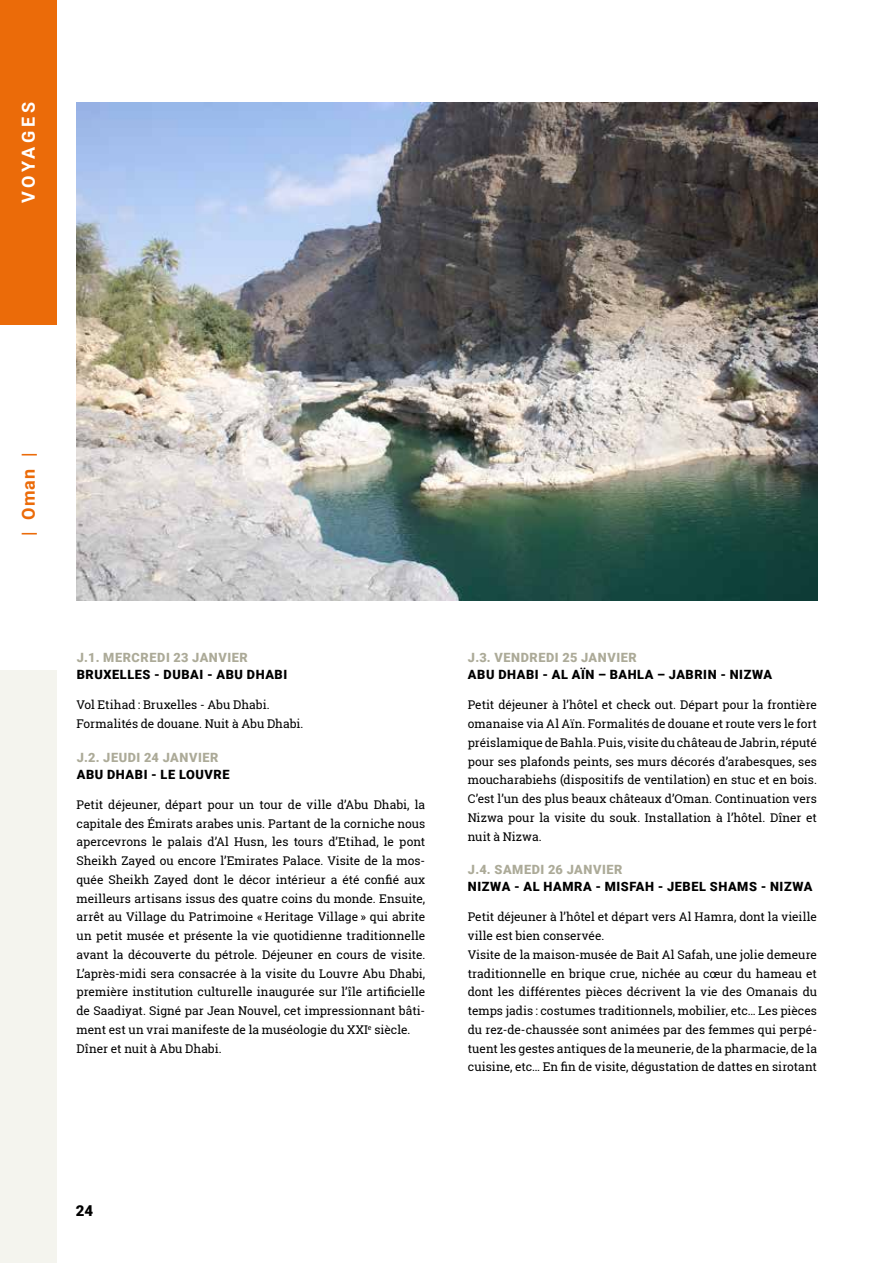
<style>
.page{position:relative;width:893px;height:1263px;background:#fff}
.page>*{position:absolute;margin:0;border:0;box-sizing:border-box;transform-origin:0 0}
.t1{font:700 18px "Roboto";letter-spacing:.195em;color:#fff}
.t2{font:700 18px "Roboto";color:#eb6b09}
.t3{font:900 15px "Roboto";color:#000}
.t4{font:900 12.75px "Roboto";letter-spacing:.045em;color:#000}
.t5{font:900 12.75px "Roboto";letter-spacing:.045em;color:#acaa98}
.t6{font:12px/18.8px "Roboto Slab";color:#000}
</style>
<div class="page">
<div style="left:0;top:0;width:57px;height:324px;background:#eb6b09"></div>
<div style="left:0;top:670px;width:57px;height:593px;background:#f4f4ee"></div>
<img style="left:77px;top:102px;width:740px;height:498px">
<h1 class="t1" style="left:16px;top:203px;width:103px;rotate:-90deg">Voyages</h1>
<h1 class="t2" style="left:16px;top:536px;width:84px;rotate:-90deg">| Oman |</h1>
<p class="t5" style="left:77px;top:649px;width:173px">J.1. MERCREDI 23 JANVIER</p>
<p class="t4" style="left:77px;top:666px;width:212px">BRUXELLES - DUBAI - ABU DHABI</p>
<p class="t6" style="left:77px;top:695px;width:228px">Vol Etihad : Bruxelles - Abu Dhabi.<br>Formalités de douane. Nuit à Abu Dhabi.</p>
<p class="t5" style="left:77px;top:748px;width:143px">J.2. JEUDI 24 JANVIER</p>
<p class="t4" style="left:77px;top:765px;width:154px">ABU DHABI - LE LOUVRE</p>
<p class="t6" style="left:77px;top:795px;width:350px">Petit déjeuner, départ pour un tour de ville d’Abu Dhabi, la capitale des Émirats arabes unis. Partant de la corniche nous apercevrons le palais d’Al Husn, les tours d’Etihad, le pont Sheikh Zayed ou encore l’Emirates Palace. Visite de la mos&shy;quée Sheikh Zayed dont le décor intérieur a été confié aux meilleurs artisans issus des quatre coins du monde. Ensuite, arrêt au Village du Patrimoine « Heritage Village » qui abrite un petit musée et présente la vie quotidienne traditionnelle avant la découverte du pétrole. Déjeuner en cours de visite.<br>L’après-midi sera consacrée à la visite du Louvre Abu Dhabi, première institution culturelle inaugurée sur l’île artificielle de Saadiyat. Signé par Jean Nouvel, cet impressionnant bâti&shy;ment est un vrai manifeste de la muséologie du XXI<sup>e</sup> siècle.<br>Dîner et nuit à Abu Dhabi.</p>
<p class="t5" style="left:468px;top:649px;width:170px">J.3. VENDREDI 25 JANVIER</p>
<p class="t4" style="left:468px;top:666px;width:306px">ABU DHABI - AL AÏN – BAHLA – JABRIN - NIZWA</p>
<p class="t6" style="left:468px;top:695px;width:351px;text-align:justify">Petit déjeuner à l’hôtel et check out. Départ pour la frontière omanaise via Al Aïn. Formalités de douane et route vers le fort préislamique de Bahla. Puis, visite du château de Jabrin, réputé pour ses plafonds peints, ses murs décorés d’arabesques, ses moucharabiehs (dispositifs de ventilation) en stuc et en bois.<br>C’est l’un des plus beaux châteaux d’Oman. Continuation vers Nizwa pour la visite du souk. Installation à l’hôtel. Dîner et nuit à Nizwa.</p>
<p class="t5" style="left:468px;top:861px;width:156px">J.4. SAMEDI 26 JANVIER</p>
<p class="t4" style="left:468px;top:878px;width:346px">NIZWA - AL HAMRA - MISFAH - JEBEL SHAMS - NIZWA</p>
<p class="t6" style="left:468px;top:907px;width:351px">Petit déjeuner à l’hôtel et départ vers Al Hamra, dont la vieille ville est bien conservée.<br>Visite de la maison-musée de Bait Al Safah, une jolie demeure traditionnelle en brique crue, nichée au cœur du hameau et dont les différentes pièces décrivent la vie des Omanais du temps jadis : costumes traditionnels, mobilier, etc… Les pièces du rez-de-chaussée sont animées par des femmes qui perpé&shy;tuent les gestes antiques de la meunerie, de la pharmacie, de la cuisine, etc… En fin de visite, dégustation de dattes en sirotant</p>
<p class="t3" style="left:76px;top:1200px;width:19px">24</p>
</div>
